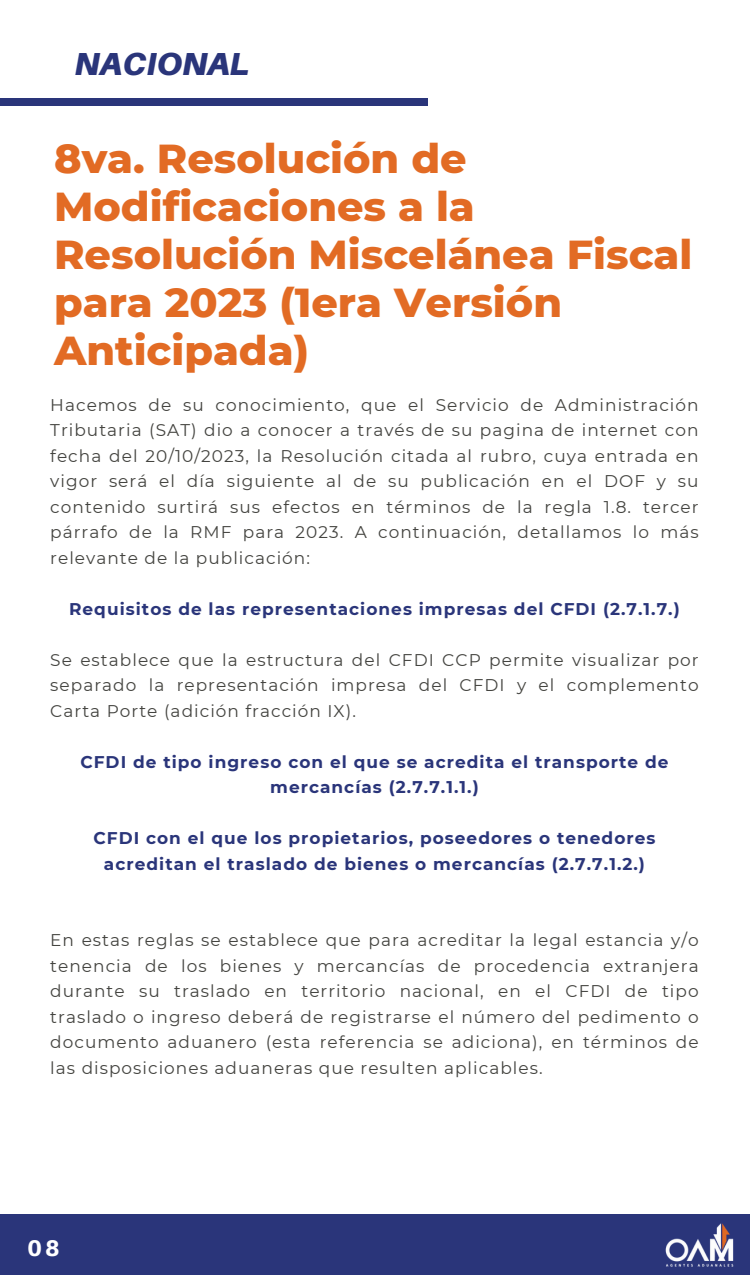
<style>
.page{position:relative;width:750px;height:1275px;background:#fff}
.page>*{position:absolute;margin:0;border:0;box-sizing:border-box;transform-origin:0 0}
.t1{font:800 41.2px/48px "Montserrat";color:#e26b24}
.t2{font:italic 900 31.9px "Aileron";color:#2a357a}
.t3{font:800 22.7px "Aileron";color:#fff}
.t4{font:16.9px/25.5px "Montserrat";letter-spacing:.06em;color:#444440;text-align:justify}
.t5{font:700 16.9px/25.5px "Montserrat";letter-spacing:.06em;color:#2a357a;text-align:center}
</style>
<div class="page">
<div style="left:0;top:1214px;width:750px;height:61px;background:#2a357a"></div>
<div style="left:0;top:99px;width:428px;height:6px;background:#2a357a"></div>
<img style="left:665px;top:1223px;width:69px;height:44px">
<p class="t2" style="left:75px;top:44px;width:176px">NACIONAL</p>
<p class="t1" style="left:54px;top:134px;width:640px">8va. Resolución de<br>Modificaciones a la<br>Resolución Miscelánea Fiscal para 2023 (1era Versión<br>Anticipada)</p>
<p class="t4" style="left:50px;top:392px;width:650px">Hacemos de su conocimiento, que el Servicio de Administración Tributaria (SAT) dio a conocer a través de su pagina de internet con fecha del 20/10/2023, la Resolución citada al rubro, cuya entrada en vigor será el día siguiente al de su publicación en el DOF y su contenido surtirá sus efectos en términos de la regla 1.8. tercer párrafo de la RMF para 2023. A continuación, detallamos lo más relevante de la publicación:</p>
<p class="t5" style="left:69px;top:596px;width:612px">Requisitos de las representaciones impresas del CFDI (2.7.1.7.)</p>
<p class="t4" style="left:50px;top:647px;width:650px">Se establece que la estructura del CFDI CCP permite visualizar por separado la representación impresa del CFDI y el complemento Carta Porte (adición fracción IX).</p>
<p class="t5" style="left:80px;top:749px;width:590px">CFDI de tipo ingreso con el que se acredita el transporte de mercancías (2.7.7.1.1.)</p>
<p class="t5" style="left:93px;top:825px;width:564px">CFDI con el que los propietarios, poseedores o tenedores acreditan el traslado de bienes o mercancías (2.7.7.1.2.)</p>
<p class="t4" style="left:50px;top:927px;width:650px">En estas reglas se establece que para acreditar la legal estancia y/o tenencia de los bienes y mercancías de procedencia extranjera durante su traslado en territorio nacional, en el CFDI de tipo traslado o ingreso deberá de registrarse el número del pedimento o documento aduanero (esta referencia se adiciona), en términos de las disposiciones aduaneras que resulten aplicables.</p>
<p class="t3" style="left:27px;top:1234px;width:34px">08</p>
</div>
